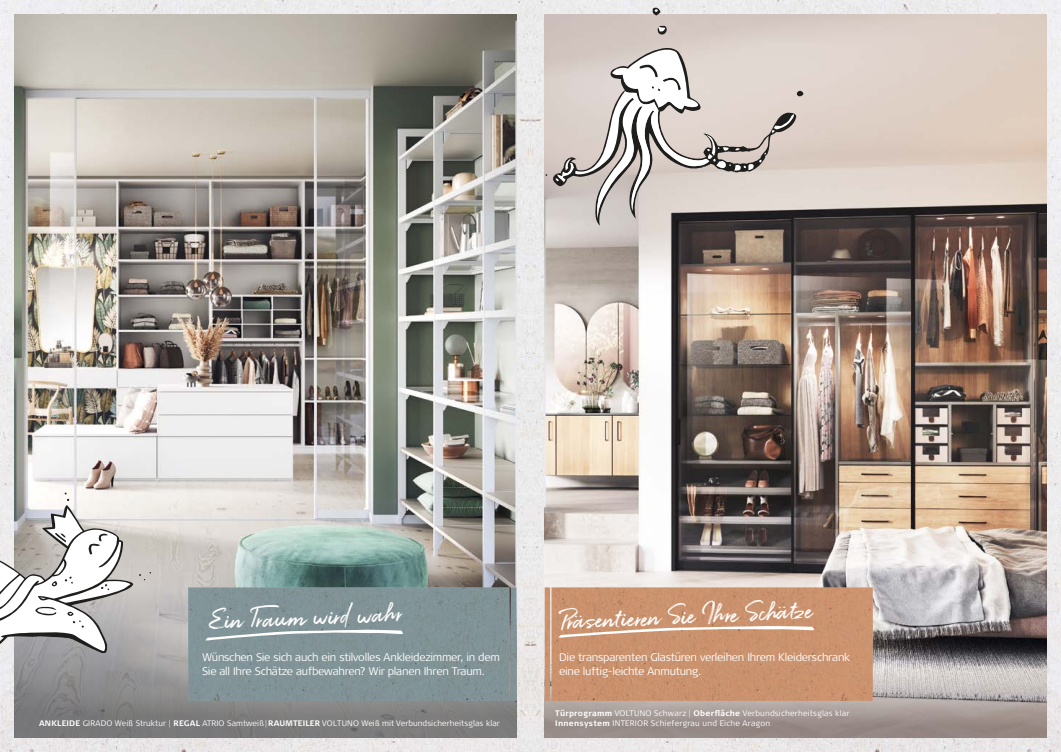
<style>
.page{position:relative;width:1061px;height:752px;background:#fff}
.page>*{position:absolute;margin:0;border:0;box-sizing:border-box;transform-origin:0 0}
.t1{font:38px "Perfetto";color:#fff}
.t2{font:300 11px/14px "Signa Pro";letter-spacing:-.025em;color:#fff}
.t3{font:300 8px/10px "Signa Pro";letter-spacing:.02em;color:#fff}
.s1{font-weight:700}
</style>
<div class="page">
<img style="left:0;top:0;width:1061px;height:751px">
<img style="left:14px;top:14px;width:502px;height:557px">
<svg style="left:14px;top:571px;width:502px;height:166px;background:#888a8a"></svg>
<div style="left:188px;top:587px;width:328px;height:113px;background:#819397"></div>
<svg style="left:205px;top:629px;width:198px;height:11px"></svg>
<svg style="left:0;top:492px;width:151px;height:236px"></svg>
<div style="left:530px;top:0;width:530px;height:751px;background:#ecebeb"></div>
<img style="left:544px;top:14px;width:502px;height:642px">
<svg style="left:544px;top:656px;width:502px;height:81px;background:#a99e9b"></svg>
<div style="left:544px;top:587px;width:328px;height:113px;background:#ca926e"></div>
<svg style="left:558px;top:625px;width:256px;height:12px;background:#d5a98d"></svg>
<svg style="left:657px;top:26px;width:12px;height:10px"></svg>
<svg style="left:652px;top:7px;width:8px;height:9px"></svg>
<svg style="left:545px;top:48px;width:258px;height:177px;background:#c9c1bc"></svg>
<h1 class="t1" style="left:208px;top:600px;width:196px;rotate:-2deg">Ein Traum wird wahr</h1>
<h2 class="t2" style="left:202px;top:649px;width:299px">Wünschen Sie sich auch ein stilvolles Ankleidezimmer, in dem<br>Sie all Ihre Schätze aufbewahren? Wir planen Ihren Traum.</h2>
<h1 class="t1" style="left:558px;top:600px;width:255px;rotate:-2deg">Präsentieren Sie Ihre Schätze</h1>
<h2 class="t2" style="left:559px;top:649px;width:292px">Die transparenten Glastüren verleihen Ihrem Kleiderschrank eine luftig-leichte Anmutung.</h2>
<p class="t3" style="left:39px;top:718px;width:462px"><span class="s1">ANKLEIDE</span> GIRADO Weiß Struktur | <span class="s1">REGAL</span> ATRIO Samtweiß |<span class="s1">RAUMTEILER</span> VOLTUNO Weiß mit Verbundsicherheitsglas klar</p>
<p class="t3" style="left:555px;top:708px;width:295px"><span class="s1">Türprogramm</span> VOLTUNO Schwarz | <span class="s1">Oberfläche</span> Verbundsicherheitsglas klar<br><span class="s1">Innensystem</span> INTERIOR Schiefergrau und Eiche Aragon</p>
</div>
